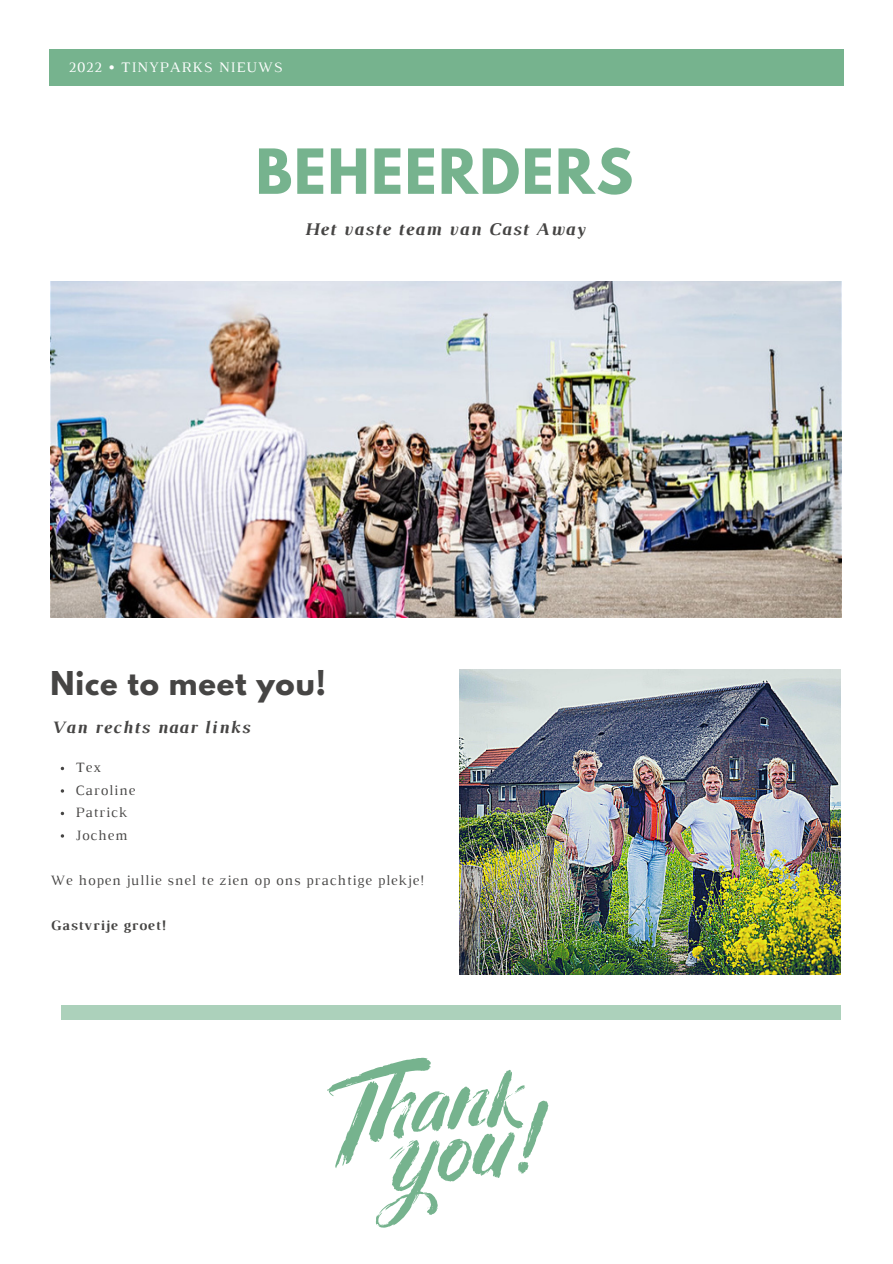
<style>
.page{position:relative;width:893px;height:1264px;background:#fff}
.page>*{position:absolute;margin:0;border:0;box-sizing:border-box;transform-origin:0 0}
.t1{font:700 55.05px "League Spartan";letter-spacing:.03em;color:#76b38e}
.t2{font:700 29.1px "League Spartan";letter-spacing:.03em;color:#464544}
.t3{font:italic 700 18.15px "Luthier";letter-spacing:.06em;color:#464544}
.t4{font:italic 700 17.7px "Luthier";letter-spacing:.06em;color:#464544}
.t5{font:14.85px "Luthier";letter-spacing:.06em;color:#fff}
.t6{font:14.55px/22.5px "Luthier";letter-spacing:.06em;color:#464544}
.t7{font:700 14.55px "Luthier";letter-spacing:.06em;color:#464544}
</style>
<div class="page">
<div style="left:49px;top:49px;width:794px;height:36px;background:#76b38e"></div>
<div style="left:62px;top:1005px;width:778px;height:15px;background:#acd1bb"></div>
<img style="left:51px;top:281px;width:790px;height:336px">
<img style="left:459px;top:669px;width:381px;height:305px">
<svg style="left:327px;top:1057px;width:221px;height:170px"></svg>
<p class="t5" style="left:69px;top:61px;width:215px">2022 • TINYPARKS NIEUWS</p>
<h1 class="t1" style="left:256px;top:144px;width:379px">BEHEERDERS</h1>
<p class="t3" style="left:304px;top:223px;width:282px">Het vaste team van Cast Away</p>
<h2 class="t2" style="left:51px;top:669px;width:277px">Nice to meet you!</h2>
<p class="t4" style="left:51px;top:720px;width:200px">Van rechts naar links</p>
<p class="t6" style="left:75px;top:757px;width:61px">Tex<br>Caroline<br>Patrick<br>Jochem</p>
<p class="t6" style="left:51px;top:870px;width:375px">We hopen jullie snel te zien op ons prachtige plekje!</p>
<p class="t7" style="left:51px;top:919px;width:116px">Gastvrije groet!</p>
</div>
